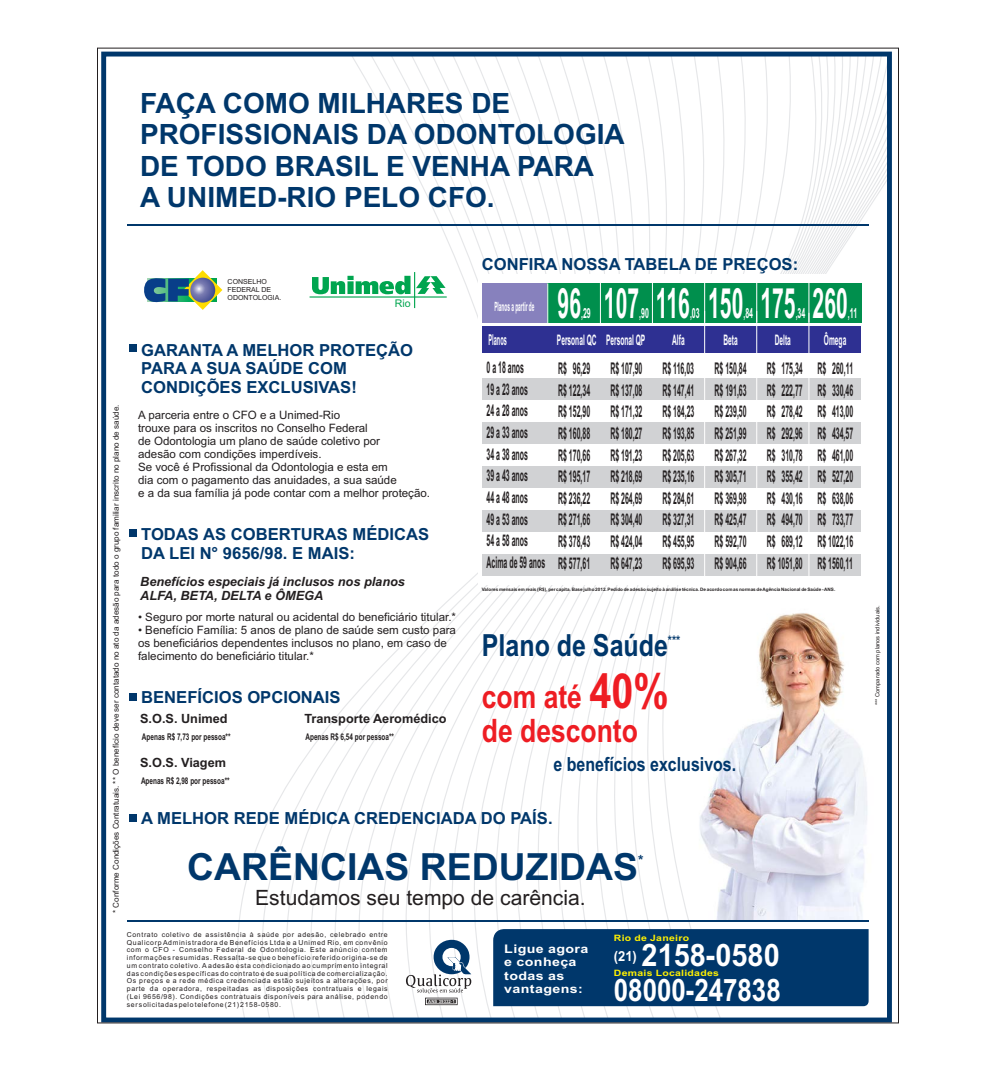
<style>
.page{position:relative;width:996px;height:1067px;background:#fff}
.page>*{position:absolute;margin:0;border:0;box-sizing:border-box;transform-origin:0 0}
.t1{font:700 41.88px "Arial";color:#fff;scale:.5 1}
.t2{font:700 37.38px "Arial";color:#00376b}
.t3{font:700 32.25px "Arial Narrow";color:#ee1d23}
.t4{font:700 31px/34.4px "Arial Narrow";color:#fff;text-align:right;scale:1.14 1}
.t5{font:700 30.5px "Arial Narrow";color:#00376b}
.t6{font:700 28px/31.2px "Arial";color:#00376b}
.t7{font:21.12px "Arial";color:#231f20}
.t8{font:700 19.5px "Arial Narrow";color:#00376b}
.t9{font:700 16.62px/18.5px "Arial";color:#00376b}
.t10{font:700 16.12px/21.6px "Arial";color:#231f20;text-align:justify;scale:.43 1}
.t11{font:700 15px "Arial Narrow";color:#fff;scale:.45 1}
.t12{font:700 14.5px "Arial";color:#fff;scale:.45 1}
.t13{font:700 14px "Arial";color:#fff;scale:.5 1}
.t14{font:700 13.88px "Arial Narrow";color:#fff;scale:1.14 1}
.t15{font:700 13.88px "Arial";color:#00376b}
.t16{font:700 13px "Arial Narrow";color:#00376b}
.t17{font:italic 700 12.75px/14.1px "Arial";color:#231f20}
.t18{font:700 12.75px "Arial";color:#231f20}
.t19{font:700 12.75px "Arial Narrow";color:#fff;scale:.45 1}
.t20{font:700 12px/13.4px "Arial";letter-spacing:.025em;color:#fff;scale:1.19 1}
.t21{font:11.5px/12.9px "Arial";color:#231f20}
.t22{font:10.5px "Arial";color:#00a54f}
.t23{font:700 9.25px "Arial Narrow";color:#231f20;scale:.85 1}
.t24{font:700 8.75px "Arial";letter-spacing:.025em;color:#fff101;scale:1.19 1}
.t25{font:8.12px "Arial";color:#231f20}
.t26{font:7px/7.8px "Arial";color:#231f20}
.t27{font:6.88px/7.8px "Arial";letter-spacing:.09em;color:#231f20;text-align:justify}
.t28{font:5.75px "Arial";color:#231f20}
.t29{font:700 4.62px "Arial";color:#231f20}
.t30{font:700 4.38px "Arial";color:#fff}
.s1{font-size:48.38px}
</style>
<div class="page">
<svg style="left:596px;top:58px;width:24px;height:958px"></svg>
<svg style="left:620px;top:58px;width:266px;height:958px"></svg>
<div style="left:101px;top:52px;width:791px;height:970px;border:5px solid #00376b"></div>
<svg style="left:416px;top:276px;width:29px;height:18px"></svg>
<svg style="left:312px;top:276px;width:98px;height:18px"></svg>
<hr style="left:414px;top:272px;width:1px;height:36px;background:#00a54f">
<hr style="left:309px;top:296px;width:138px;height:1px;background:#00a54f">
<svg style="left:426px;top:999px;width:30px;height:4px"></svg>
<svg style="left:406px;top:939px;width:66px;height:54px"></svg>
<div style="left:493px;top:929px;width:375px;height:77px;background:#00376b"></div>
<hr style="left:127px;top:920px;width:741px;height:1px;background:#00376b">
<hr style="left:127px;top:225px;width:741px;height:1px;background:#00376b">
<svg style="left:144px;top:270px;width:78px;height:40px"></svg>
<div style="left:478px;top:274px;width:388px;height:310px;background:#fff"></div>
<div style="left:482px;top:283px;width:318px;height:39px;background:#8781bd"></div>
<div style="left:547px;top:283px;width:314px;height:39px;background:#008f4d"></div>
<hr style="left:704px;top:275px;width:1px;height:47px;background:#fff">
<hr style="left:756px;top:275px;width:1px;height:47px;background:#fff">
<hr style="left:808px;top:275px;width:1px;height:47px;background:#fff">
<hr style="left:547px;top:283px;width:1px;height:301px;background:#fff">
<hr style="left:600px;top:275px;width:1px;height:309px;background:#fff">
<hr style="left:652px;top:274px;width:1px;height:310px;background:#fff">
<div style="left:482px;top:378px;width:379px;height:22px;background:#d1d2d4"></div>
<div style="left:482px;top:422px;width:379px;height:22px;background:#d1d2d4"></div>
<div style="left:482px;top:466px;width:379px;height:22px;background:#d1d2d4"></div>
<div style="left:482px;top:510px;width:379px;height:22px;background:#d1d2d4"></div>
<div style="left:482px;top:554px;width:379px;height:22px;background:#d1d2d4"></div>
<div style="left:482px;top:326px;width:379px;height:27px;background:#2e3092"></div>
<hr style="left:704px;top:311px;width:1px;height:273px;background:#fff">
<hr style="left:756px;top:311px;width:1px;height:273px;background:#fff">
<hr style="left:808px;top:313px;width:1px;height:271px;background:#fff">
<div style="left:129px;top:344px;width:8px;height:8px;background:#00376b"></div>
<div style="left:129px;top:529px;width:8px;height:8px;background:#00376b"></div>
<div style="left:129px;top:692px;width:8px;height:8px;background:#00376b"></div>
<div style="left:129px;top:814px;width:8px;height:7px;background:#00376b"></div>
<h3 class="t6" style="left:140px;top:88px;width:486px">FAÇA COMO MILHARES DE<br>PROFISSIONAIS DA ODONTOLOGIA<br>DE TODO BRASIL E VENHA PARA<br>A UNIMED-RIO PELO CFO.</h3>
<p class="t25" style="left:113px;top:913px;width:510px;rotate:-90deg">* Conforme Condições Contratuais. ** O benefício deve ser contatado no ato da adesão para todo o grupo familiar inscrito no plano de saúde.</p>
<p class="t26" style="left:228px;top:279px;width:55px">CONSELHO<br>FEDERAL DE<br>ODONTOLOGIA.</p>
<h3 class="t22" style="left:395px;top:300px;width:17px">Rio</h3>
<h3 class="t9" style="left:141px;top:340px;width:273px">GARANTA A MELHOR PROTEÇÃO<br>PARA A SUA SAÚDE COM<br>CONDIÇÕES EXCLUSIVAS!</h3>
<p class="t21" style="left:138px;top:410px;width:293px">A parceria entre o CFO e a Unimed-Rio<br>trouxe para os inscritos no Conselho Federal<br>de Odontologia um plano de saúde coletivo por<br>adesão com condições imperdíveis.<br>Se você é Profissional da Odontologia e esta em<br>dia com o pagamento das anuidades, a sua saúde<br>e a da sua família já pode contar com a melhor proteção.</p>
<h3 class="t9" style="left:141px;top:525px;width:289px">TODAS AS COBERTURAS MÉDICAS<br>DA LEI N° 9656/98. E MAIS:</h3>
<h3 class="t17" style="left:140px;top:574px;width:266px">Benefícios especiais já inclusos nos planos<br>ALFA, BETA, DELTA e ÔMEGA</h3>
<h3 class="t21" style="left:138px;top:611px;width:319px">• Seguro por morte natural ou acidental do beneficiário titular.*</h3>
<h3 class="t21" style="left:138px;top:624px;width:319px">• Benefício Família: 5 anos de plano de saúde sem custo para os beneficiários dependentes inclusos no plano, em caso de falecimento do beneficiário titular.*</h3>
<h3 class="t9" style="left:141px;top:688px;width:201px">BENEFÍCIOS OPCIONAIS</h3>
<h3 class="t18" style="left:140px;top:712px;width:89px">S.O.S. Unimed</h3>
<h3 class="t18" style="left:304px;top:712px;width:144px">Transporte Aeromédico</h3>
<h3 class="t23" style="left:142px;top:732px;width:106px">Apenas R$ 7,73 por pessoa**</h3>
<h3 class="t23" style="left:305px;top:733px;width:106px">Apenas R$ 6,54 por pessoa**</h3>
<h3 class="t18" style="left:140px;top:756px;width:87px">S.O.S. Viagem</h3>
<h3 class="t23" style="left:141px;top:776px;width:106px">Apenas R$ 2,98 por pessoa**</h3>
<h3 class="t9" style="left:482px;top:255px;width:318px">CONFIRA NOSSA TABELA DE PREÇOS:</h3>
<h3 class="t19" style="left:494px;top:301px;width:90px">Planos a partir de</h3>
<h1 class="t1" style="left:557px;top:280px;width:48px">96</h1>
<h3 class="t13" style="left:581px;top:305px;width:21px">,29</h3>
<h1 class="t1" style="left:604px;top:280px;width:489px">107 116 150 175 260</h1>
<h3 class="t13" style="left:639px;top:305px;width:21px">,90</h3>
<h3 class="t13" style="left:690px;top:305px;width:21px">,03</h3>
<h3 class="t13" style="left:743px;top:305px;width:21px">,84</h3>
<h3 class="t13" style="left:795px;top:305px;width:21px">,34</h3>
<h3 class="t13" style="left:848px;top:305px;width:20px">,11</h3>
<h3 class="t12" style="left:672px;top:331px;width:29px">Alfa</h3>
<h3 class="t12" style="left:723px;top:331px;width:33px">Beta</h3>
<h3 class="t12" style="left:775px;top:331px;width:37px">Delta</h3>
<h3 class="t12" style="left:824px;top:331px;width:51px">Ômega</h3>
<h3 class="t11" style="left:488px;top:333px;width:42px">Planos</h3>
<h3 class="t12" style="left:557px;top:331px;width:198px">Personal QC Personal QP</h3>
<h3 class="t10" style="left:486px;top:357px;width:98px;text-align:left">0 a 18 anos<br>19 a 23 anos<br>24 a 28 anos<br>29 a 33 anos<br>34 a 38 anos<br>39 a 43 anos</h3>
<h3 class="t10" style="left:558px;top:357px;width:76px">R$ 96,29<br>R$ 122,34<br>R$ 152,90<br>R$ 160,88<br>R$ 170,66<br>R$ 195,17<br>R$ 236,22<br>R$ 271,66<br>R$ 378,43<br>R$ 577,61</h3>
<h3 class="t10" style="left:610px;top:358px;width:76px">R$ 107,90<br>R$ 137,08<br>R$ 171,32<br>R$ 180,27<br>R$ 191,23<br>R$ 218,69<br>R$ 264,69<br>R$ 304,40<br>R$ 424,04<br>R$ 647,23</h3>
<h3 class="t10" style="left:714px;top:357px;width:76px">R$ 150,84<br>R$ 191,63<br>R$ 239,50<br>R$ 251,99<br>R$ 267,32<br>R$ 305,71<br>R$ 369,98<br>R$ 425,47</h3>
<h3 class="t10" style="left:767px;top:357px;width:85px">R$ 175,34<br>R$ 222,77<br>R$ 278,42<br>R$ 292,96<br>R$ 310,78<br>R$ 355,42<br>R$ 430,16<br>R$ 494,70<br>R$ 689,12<br>R$ 1051,80</h3>
<h3 class="t10" style="left:817px;top:358px;width:85px">R$ 260,11<br>R$ 330,46<br>R$ 413,00<br>R$ 434,57<br>R$ 461,00</h3>
<h3 class="t10" style="left:662px;top:357px;width:76px">R$ 116,03<br>R$ 147,41<br>R$ 184,23<br>R$ 193,85<br>R$ 205,63<br>R$ 235,16<br>R$ 284,61<br>R$ 327,31<br>R$ 455,95<br>R$ 695,93</h3>
<h3 class="t10" style="left:817px;top:466px;width:85px">R$ 527,20</h3>
<h3 class="t10" style="left:486px;top:486px;width:98px">44 a 48 anos 49 a 53 anos 54 a 58 anos</h3>
<h3 class="t10" style="left:817px;top:487px;width:85px">R$ 638,06<br>R$ 733,77<br>R$ 1022,16<br>R$ 1560,11</h3>
<h3 class="t10" style="left:714px;top:530px;width:76px">R$ 592,70</h3>
<h3 class="t10" style="left:486px;top:551px;width:138px">Acima de 59 anos</h3>
<h3 class="t10" style="left:714px;top:552px;width:76px">R$ 904,66</h3>
<p class="t29" style="left:482px;top:587px;width:355px">Valores mensais em reais (R$), per capita. Base julho 2012. Pedido de adesão sujeito à análise técnica. De acordo com as normas deAgência Nacional de Saúde -ANS.</p>
<h3 class="t5" style="left:482px;top:632px;width:188px">Plano de Saúde</h3>
<h3 class="t16" style="left:668px;top:635px;width:14px">***</h3>
<h3 class="t3" style="left:482px;top:683px;width:189px">com até <span class="s1">40%</span></h3>
<h3 class="t3" style="left:482px;top:717px;width:158px">de desconto</h3>
<h3 class="t8" style="left:553px;top:756px;width:184px">e benefícios exclusivos.</h3>
<h3 class="t9" style="left:141px;top:809px;width:413px">A MELHOR REDE MÉDICA CREDENCIADA DO PAÍS.</h3>
<h2 class="t2" style="left:187px;top:846px;width:452px">CARÊNCIAS REDUZIDAS</h2>
<h3 class="t15" style="left:638px;top:852px;width:7px">*</h3>
<h3 class="t7" style="left:255px;top:889px;width:332px">Estudamos seu tempo de carência.</h3>
<p class="t27" style="left:127px;top:931px;width:262px">Contrato coletivo de assistência à saúde por adesão, celebrado entre QualicorpAdministradora de Benefícios Ltda e a Unimed Rio, em convênio com o CFO - Conselho Federal de Odontologia. Este anúncio contem informaçõesresumidas.Ressalta-sequeobenefícioreferidoorigina-sede um contrato coletivo.Aadesão esta condicionado ao cumprimento integral dascondiçõesespecíficasdocontratoedesuapolíticadecomercialização.<br>Os preços e a rede médica credenciada estão sujeitos a alterações, por parte da operadora, respeitadas as disposições contratuais e legais (Lei 9656/98). Condições contratuais disponíveis para análise, podendo sersolicitadaspelotelefone(21)2158-0580.</p>
<p class="t30" style="left:428px;top:999px;width:28px">ANS 39332-1</p>
<p class="t24" style="left:614px;top:933px;width:65px">Rio de Janeiro</p>
<p class="t24" style="left:614px;top:968px;width:90px">Demais Localidades</p>
<h3 class="t4" style="left:614px;top:940px;width:148px">2158-0580<br>08000-247838</h3>
<h3 class="t20" style="left:504px;top:942px;width:72px">Ligue agora e conheça todas as vantagens:</h3>
<h3 class="t14" style="left:614px;top:950px;width:22px">(21)</h3>
<p class="t28" style="left:875px;top:705px;width:101px;rotate:-90deg">*** Comparado com planos individuais.</p>
</div>
